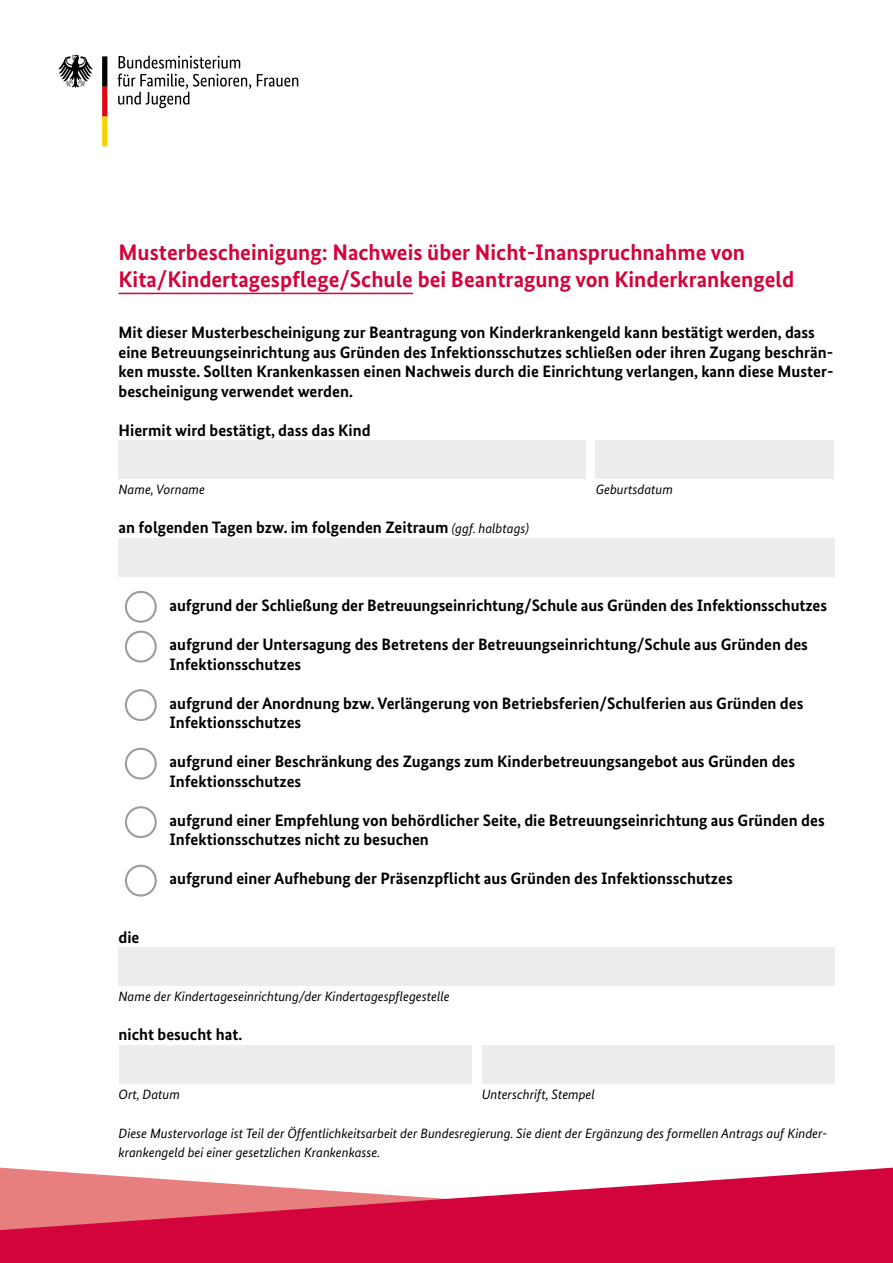
<style>
.page{position:relative;width:893px;height:1263px;background:#fff}
.page>*{position:absolute;margin:0;border:0;box-sizing:border-box;transform-origin:0 0}
.t1{font:700 22.5px/27px "Bundes Sans";color:#d3043b}
.t2{font:700 16.5px/19.5px "Bundes Sans";color:#000}
.t3{font:italic 13.5px/19.5px "Bundes Sans";color:#000}
.s1{font-weight:400;font-style:italic;font-size:13.5px}
</style>
<div class="page">
<hr style="left:119px;top:293px;width:294px;height:1px;background:#d3043b">
<div style="left:125px;top:591px;width:32px;height:32px;border:2px solid #9d9d9c;border-radius:50%"></div>
<div style="left:125px;top:631px;width:32px;height:31px;border:2px solid #9d9d9c;border-radius:50%"></div>
<div style="left:125px;top:689px;width:32px;height:32px;border:2px solid #9d9d9c;border-radius:50%"></div>
<div style="left:125px;top:748px;width:32px;height:31px;border:2px solid #9d9d9c;border-radius:50%"></div>
<div style="left:125px;top:806px;width:32px;height:32px;border:2px solid #9d9d9c;border-radius:50%"></div>
<div style="left:125px;top:865px;width:32px;height:31px;border:2px solid #9d9d9c;border-radius:50%"></div>
<div style="left:119px;top:441px;width:467px;height:38px;background:#ededed"></div>
<div style="left:119px;top:1045px;width:352px;height:38px;background:#ededed"></div>
<div style="left:482px;top:1045px;width:352px;height:38px;background:#ededed"></div>
<div style="left:119px;top:538px;width:715px;height:38px;background:#ededed"></div>
<div style="left:119px;top:948px;width:715px;height:38px;background:#ededed"></div>
<div style="left:595px;top:441px;width:238px;height:38px;background:#ededed"></div>
<svg style="left:118px;top:56px;width:180px;height:52px"></svg>
<svg style="left:58px;top:55px;width:35px;height:33px"></svg>
<svg style="left:102px;top:56px;width:5px;height:90px"></svg>
<svg style="left:0;top:1167px;width:893px;height:96px;fill:#d3043b"></svg>
<h1 class="t1" style="left:119px;top:239px;width:677px">Musterbescheinigung: Nachweis über Nicht-Inanspruchnahme von<br>Kita/Kindertagespflege/Schule bei Beantragung von Kinderkrankengeld</h1>
<p class="t2" style="left:119px;top:323px;width:716px">Mit dieser Musterbescheinigung zur Beantragung von Kinderkrankengeld kann bestätigt werden, dass eine Betreuungseinrichtung aus Gründen des Infektionsschutzes schließen oder ihren Zugang beschrän&shy;ken musste. Sollten Krankenkassen einen Nachweis durch die Einrichtung verlangen, kann diese Muster&shy;bescheinigung verwendet werden.</p>
<p class="t2" style="left:119px;top:420px;width:254px">Hiermit wird bestätigt, dass das Kind</p>
<p class="t3" style="left:119px;top:480px;width:88px">Name, Vorname</p>
<p class="t3" style="left:596px;top:480px;width:79px">Geburtsdatum</p>
<p class="t2" style="left:119px;top:518px;width:412px">an folgenden Tagen bzw. im folgenden Zeitraum <span class="s1">(ggf. halbtags)</span></p>
<p class="t2" style="left:119px;top:927px;width:23px">die</p>
<p class="t2" style="left:170px;top:596px;width:659px">aufgrund der Schließung der Betreuungseinrichtung/Schule aus Gründen des Infektionsschutzes</p>
<p class="t2" style="left:170px;top:635px;width:640px">aufgrund der Untersagung des Betretens der Betreuungseinrichtung/Schule aus Gründen des<br>Infektionsschutzes</p>
<p class="t2" style="left:170px;top:693px;width:635px">aufgrund der Anordnung bzw. Verlängerung von Betriebsferien/Schulferien aus Gründen des<br>Infektionsschutzes</p>
<p class="t2" style="left:170px;top:752px;width:627px">aufgrund einer Beschränkung des Zugangs zum Kinderbetreuungsangebot aus Gründen des<br>Infektionsschutzes</p>
<p class="t2" style="left:170px;top:810px;width:657px">aufgrund einer Empfehlung von behördlicher Seite, die Betreuungseinrichtung aus Gründen des<br>Infektionsschutzes nicht zu besuchen</p>
<p class="t2" style="left:170px;top:869px;width:565px">aufgrund einer Aufhebung der Präsenzpflicht aus Gründen des Infektionsschutzes</p>
<p class="t3" style="left:119px;top:987px;width:332px">Name der Kindertageseinrichtung/der Kindertagespflegestelle</p>
<p class="t2" style="left:119px;top:1025px;width:125px">nicht besucht hat.</p>
<p class="t3" style="left:119px;top:1084px;width:63px">Ort, Datum</p>
<p class="t3" style="left:482px;top:1084px;width:115px">Unterschrift, Stempel</p>
<p class="t3" style="left:119px;top:1123px;width:710px">Diese Mustervorlage ist Teil der Öffentlichkeitsarbeit der Bundesregierung. Sie dient der Ergänzung des formellen Antrags auf Kinder&shy;krankengeld bei einer gesetzlichen Krankenkasse.</p>
</div>
